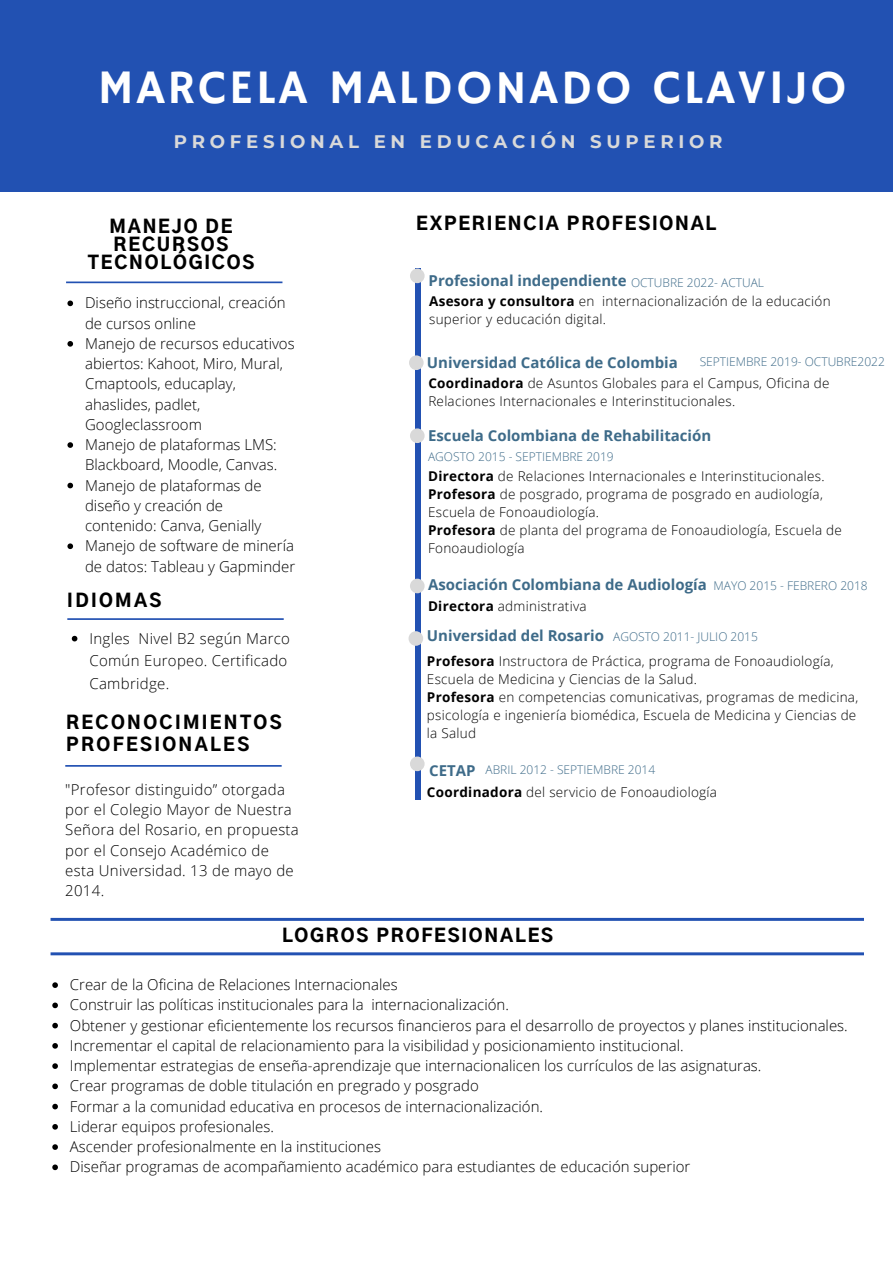
<style>
.page{position:relative;width:893px;height:1264px;background:#fff}
.page>*{position:absolute;margin:0;border:0;box-sizing:border-box;transform-origin:0 0}
.t1{font:48px "Hammersmith One";letter-spacing:.06em;color:#fff}
.t2{font:700 18.15px "Montserrat";letter-spacing:.26em;color:#d9d9d9}
.t3{font:900 18px/18px "Gothic A1";letter-spacing:.1em;color:#000}
.t4{font:900 18px/22.5px "Gothic A1";letter-spacing:.13em;color:#000}
.t5{font:300 15px/20.2px "Open Sans";color:#000}
.t6{font:300 15px/20.2px "Open Sans";letter-spacing:.02em;color:#000}
.t7{font:700 15px "Open Sans";color:#3e6b89}
.t8{font:300 13.5px/18px "Open Sans";letter-spacing:.02em;color:#000}
.t9{font:300 12px "Open Sans";color:#3e6b89}
.s1{font-weight:700}
</style>
<div class="page">
<div style="left:0;top:0;width:892px;height:192px;background:#2251b2"></div>
<svg style="left:72px;top:636px;width:5px;height:5px"></svg>
<div style="left:415px;top:268px;width:5px;height:531px;background:#2251b2"></div>
<div style="left:410px;top:268px;width:14px;height:15px;background:#d9d9d9;border-radius:50%"></div>
<svg style="left:67px;top:618px;width:216px;height:2px"></svg>
<svg style="left:65px;top:765px;width:216px;height:1px"></svg>
<div style="left:409px;top:355px;width:14px;height:15px;background:#d9d9d9;border-radius:50%"></div>
<div style="left:410px;top:756px;width:14px;height:15px;background:#d9d9d9;border-radius:50%"></div>
<div style="left:408px;top:631px;width:15px;height:14px;background:#d9d9d9;border-radius:50%"></div>
<div style="left:410px;top:578px;width:14px;height:15px;background:#d9d9d9;border-radius:50%"></div>
<svg style="left:67px;top:300px;width:6px;height:6px"></svg>
<svg style="left:67px;top:341px;width:6px;height:5px"></svg>
<svg style="left:67px;top:442px;width:6px;height:6px"></svg>
<svg style="left:67px;top:482px;width:6px;height:6px"></svg>
<svg style="left:67px;top:543px;width:6px;height:6px"></svg>
<svg style="left:66px;top:281px;width:216px;height:2px"></svg>
<svg style="left:51px;top:917px;width:813px;height:3px;background:#6485c9"></svg>
<svg style="left:51px;top:952px;width:813px;height:3px;background:#3c66bb"></svg>
<svg style="left:52px;top:982px;width:6px;height:5px"></svg>
<svg style="left:52px;top:1002px;width:6px;height:6px"></svg>
<svg style="left:52px;top:1022px;width:6px;height:6px"></svg>
<svg style="left:52px;top:1043px;width:6px;height:5px"></svg>
<svg style="left:52px;top:1063px;width:6px;height:5px"></svg>
<svg style="left:52px;top:1083px;width:6px;height:6px"></svg>
<svg style="left:52px;top:1103px;width:6px;height:6px"></svg>
<svg style="left:52px;top:1124px;width:6px;height:5px"></svg>
<svg style="left:52px;top:1144px;width:6px;height:5px"></svg>
<svg style="left:52px;top:1164px;width:6px;height:6px"></svg>
<div style="left:410px;top:428px;width:14px;height:15px;background:#d9d9d9;border-radius:50%"></div>
<p class="t1" style="left:98px;top:60px;width:750px">MARCELA MALDONADO CLAVIJO</p>
<p class="t2" style="left:174px;top:130px;width:550px">PROFESIONAL EN EDUCACIÓN SUPERIOR</p>
<p class="t3" style="left:109px;top:218px;width:124px">MANEJO DE<br>RECURSOS</p>
<p class="t3" style="left:88px;top:254px;width:168px">TECNOLÓGICOS</p>
<p class="t5" style="left:85px;top:292px;width:202px">Diseño instruccional, creación de cursos online</p>
<p class="t5" style="left:85px;top:333px;width:211px">Manejo de recursos educativos abiertos: Kahoot, Miro, Mural,<br>Cmaptools, educaplay, ahaslides, padlet,<br>Googleclassroom</p>
<p class="t5" style="left:85px;top:434px;width:194px">Manejo de plataformas LMS:<br>Blackboard, Moodle, Canvas.</p>
<p class="t5" style="left:85px;top:474px;width:178px">Manejo de plataformas de diseño y creación de contenido: Canva, Genially</p>
<p class="t5" style="left:85px;top:535px;width:211px">Manejo de software de minería de datos: Tableau y Gapminder</p>
<p class="t4" style="left:67px;top:590px;width:96px">IDIOMAS</p>
<p class="t6" style="left:89px;top:626px;width:202px;line-height:22.5px">Ingles Nivel B2 según Marco<br>Común Europeo. Certificado<br>Cambridge.</p>
<p class="t4" style="left:66px;top:712px;width:217px">RECONOCIMIENTOS<br>PROFESIONALES</p>
<p class="t6" style="left:65px;top:779px;width:235px">"Profesor distinguido” otorgada por el Colegio Mayor de Nuestra<br>Señora del Rosario, en propuesta por el Consejo Académico de esta Universidad. 13 de mayo de<br>2014.</p>
<p class="t3" style="left:416px;top:215px;width:302px">EXPERIENCIA PROFESIONAL</p>
<p class="t7" style="left:428px;top:270px;width:199px">Profesional independiente</p>
<p class="t8" style="left:429px;top:292px;width:403px"><span class="s1">Asesora y consultora</span> en internacionalización de la educación superior y educación digital.</p>
<p class="t9" style="left:631px;top:274px;width:135px">OCTUBRE 2022- ACTUAL</p>
<p class="t7" style="left:427px;top:351px;width:252px">Universidad Católica de Colombia</p>
<p class="t8" style="left:428px;top:374px;width:402px"><span class="s1">Coordinadora</span> de Asuntos Globales para el Campus, Oficina de<br>Relaciones Internacionales e Interinstitucionales.</p>
<p class="t9" style="left:699px;top:353px;width:187px">SEPTIEMBRE 2019- OCTUBRE2022</p>
<p class="t7" style="left:428px;top:424px;width:285px">Escuela Colombiana de Rehabilitación</p>
<p class="t8" style="left:428px;top:467px;width:398px"><span class="s1">Directora</span> de Relaciones Internacionales e Interinstitucionales.</p>
<p class="t8" style="left:428px;top:485px;width:396px"><span class="s1">Profesora</span> de posgrado, programa de posgrado en audiología,<br>Escuela de Fonoaudiología.</p>
<p class="t8" style="left:428px;top:521px;width:415px"><span class="s1">Profesora</span> de planta del programa de Fonoaudiología, Escuela de<br>Fonoaudiología</p>
<p class="t9" style="left:428px;top:448px;width:187px">AGOSTO 2015 - SEPTIEMBRE 2019</p>
<p class="t7" style="left:428px;top:574px;width:280px">Asociación Colombiana de Audiología</p>
<p class="t8" style="left:428px;top:596px;width:160px"><span class="s1">Directora</span> administrativa</p>
<p class="t9" style="left:713px;top:577px;width:156px">MAYO 2015 - FEBRERO 2018</p>
<p class="t7" style="left:427px;top:625px;width:178px">Universidad del Rosario</p>
<p class="t8" style="left:427px;top:651px;width:408px"><span class="s1">Profesora</span> Instructora de Práctica, programa de Fonoaudiología,<br>Escuela de Medicina y Ciencias de la Salud.</p>
<p class="t8" style="left:427px;top:687px;width:433px"><span class="s1">Profesora</span> en competencias comunicativas, programas de medicina, psicología e ingeniería biomédica, Escuela de Medicina y Ciencias de la Salud</p>
<p class="t9" style="left:613px;top:628px;width:146px">AGOSTO 2011- JULIO 2015</p>
<p class="t7" style="left:429px;top:759px;width:48px">CETAP</p>
<p class="t8" style="left:427px;top:782px;width:291px"><span class="s1">Coordinadora</span> del servicio de Fonoaudiología</p>
<p class="t9" style="left:485px;top:761px;width:171px">ABRIL 2012 - SEPTIEMBRE 2014</p>
<p class="t3" style="left:282px;top:928px;width:272px">LOGROS PROFESIONALES</p>
<p class="t5" style="left:70px;top:974px;width:329px">Crear de la Oficina de Relaciones Internacionales</p>
<p class="t5" style="left:70px;top:994px;width:440px">Construir las políticas institucionales para la internacionalización.</p>
<p class="t5" style="left:70px;top:1014px;width:779px">Obtener y gestionar eficientemente los recursos financieros para el desarrollo de proyectos y planes institucionales.</p>
<p class="t5" style="left:70px;top:1034px;width:615px">Incrementar el capital de relacionamiento para la visibilidad y posicionamiento institucional.</p>
<p class="t5" style="left:70px;top:1055px;width:693px">Implementar estrategias de enseña-aprendizaje que internacionalicen los currículos de las asignaturas.</p>
<p class="t5" style="left:70px;top:1075px;width:410px">Crear programas de doble titulación en pregrado y posgrado</p>
<p class="t5" style="left:70px;top:1095px;width:474px">Formar a la comunidad educativa en procesos de internacionalización.</p>
<p class="t5" style="left:70px;top:1115px;width:205px">Liderar equipos profesionales.</p>
<p class="t5" style="left:70px;top:1136px;width:312px">Ascender profesionalmente en la instituciones</p>
<p class="t5" style="left:70px;top:1156px;width:622px">Diseñar programas de acompañamiento académico para estudiantes de educación superior</p>
</div>
